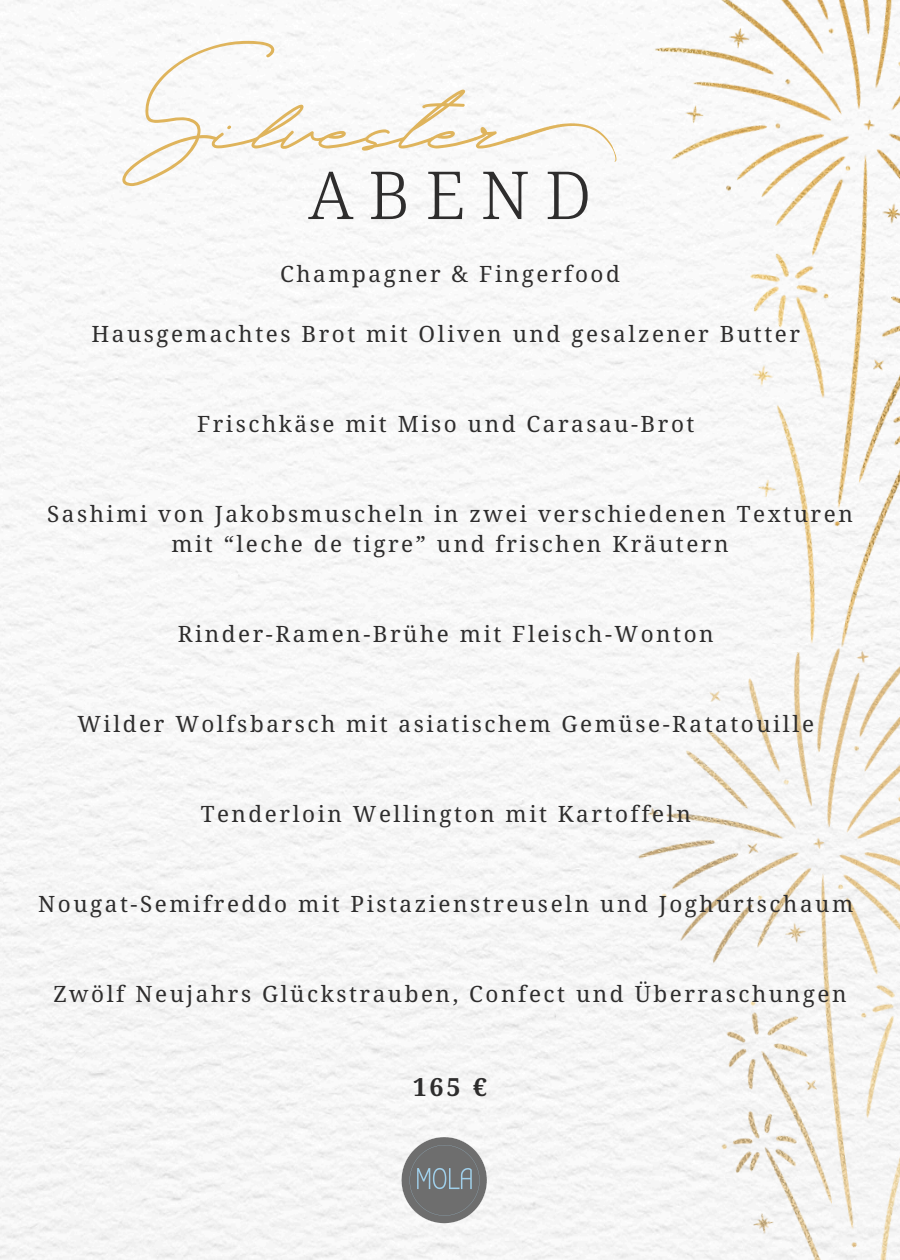
<style>
.page{position:relative;width:900px;height:1260px;background:#fff}
.page>*{position:absolute;margin:0;border:0;box-sizing:border-box;transform-origin:0 0}
.t1{font:163.5px "Hello January Cyrillic Script";color:#dfb45c}
.t2{font:300 66.25px "Noto Serif Ethiopic";letter-spacing:.225em;color:#2e2d2d}
.t3{font:700 25px "Noto Serif Ethiopic";color:#2e2d2d}
.t4{font:22.5px "Noto Serif Ethiopic";letter-spacing:.115em;color:#2e2d2d}
</style>
<div class="page">
<img style="left:583px;top:0;width:317px;height:665px">
<img style="left:614px;top:622px;width:286px;height:638px">
<svg style="left:502px;top:96px;width:116px;height:100px"></svg>
<img style="left:391px;top:1127px;width:107px;height:107px">
<p class="t1" style="left:81px;top:-1px;width:434px">Silvester</p>
<h3 class="t2" style="left:308px;top:148px;width:285px">ABEND</h3>
<p class="t4" style="left:280px;top:258px;width:341px">Champagner &amp; Fingerfood</p>
<h2 class="t4" style="left:92px;top:318px;width:710px">Hausgemachtes Brot mit Oliven und gesalzener Butter</h2>
<p class="t4" style="left:197px;top:408px;width:499px">Frischkäse mit Miso und Carasau-Brot</p>
<p class="t4" style="left:47px;top:498px;width:807px">Sashimi von Jakobsmuscheln in zwei verschiedenen Texturen</p>
<p class="t4" style="left:171px;top:528px;width:559px">mit “leche de tigre” und frischen Kräutern</p>
<p class="t4" style="left:178px;top:618px;width:538px">Rinder-Ramen-Brühe mit Fleisch-Wonton</p>
<p class="t4" style="left:78px;top:708px;width:738px">Wilder Wolfsbarsch mit asiatischem Gemüse-Ratatouille</p>
<p class="t4" style="left:201px;top:798px;width:492px">Tenderloin Wellington mit Kartoffeln</p>
<p class="t4" style="left:38px;top:888px;width:817px">Nougat-Semifreddo mit Pistazienstreuseln und Joghurtschaum</p>
<p class="t4" style="left:53px;top:978px;width:795px">Zwölf Neujahrs Glückstrauben, Confect und Überraschungen</p>
<p class="t3" style="left:413px;top:1069px;width:76px">165 €</p>
</div>
